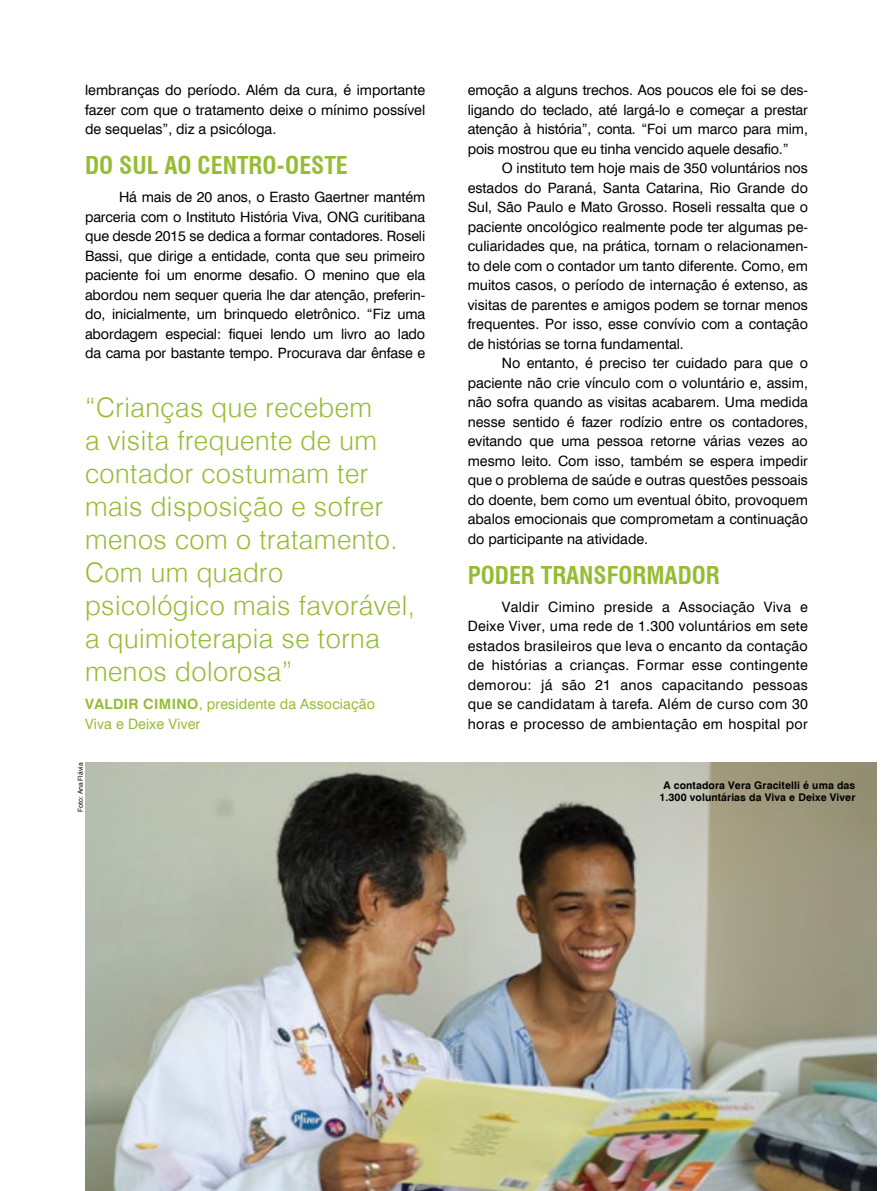
<style>
.page{position:relative;width:893px;height:1191px;background:#fff}
.page>*{position:absolute;margin:0;border:0;box-sizing:border-box;transform-origin:0 0}
.t1{font:300 27px/33px "Swiss 721 BT";letter-spacing:.02em;color:#96bc33}
.t2{font:700 condensed 24px "Swiss 721 BT";color:#96bc33}
.t3{font:14.25px/19.5px "Swiss 721 BT";color:#000;text-align:justify}
.t4{font:14.25px/19.5px "Swiss 721 BT";letter-spacing:.01em;color:#96bc33}
.t5{font:700 10.5px/12px "Swiss 721 BT";letter-spacing:.01em;color:#000;text-align:center}
.t6{font:6.75px "Swiss 721 BT";letter-spacing:.01em;color:#000}
.s1{font-weight:700}
</style>
<div class="page">
<img style="left:85px;top:762px;width:791px;height:429px">
<p class="t3" style="left:85px;top:80px;width:342px">lembranças do período. Além da cura, é importante fazer com que o tratamento deixe o mínimo possível de sequelas”, diz a psicóloga.</p>
<h2 class="t2" style="left:85px;top:151px;width:264px">DO SUL AO CENTRO-OESTE</h2>
<p class="t3" style="left:85px;top:187px;width:342px;text-indent:34px">Há mais de 20 anos, o Erasto Gaertner mantém parceria com o Instituto História Viva, ONG curitibana que desde 2015 se dedica a formar contadores. Roseli Bassi, que dirige a entidade, conta que seu primeiro paciente foi um enorme desafio. O menino que ela abordou nem sequer queria lhe dar atenção, preferin&shy;do, inicialmente, um brinquedo eletrônico. “Fiz uma abordagem especial: fiquei lendo um livro ao lado da cama por bastante tempo. Procurava dar ênfase e</p>
<h1 class="t1" style="left:85px;top:391px;width:332px">“Crianças que recebem<br>a visita frequente de um contador costumam ter mais disposição e sofrer menos com o tratamento.<br>Com um quadro psicológico mais favorável, a quimioterapia se torna menos dolorosa”</h1>
<p class="t4" style="left:85px;top:694px;width:291px"><span class="s1">VALDIR CIMINO</span>, presidente da Associação<br>Viva e Deixe Viver</p>
<p class="t6" style="left:76px;top:812px;width:51px;rotate:-90deg">Foto: Ana Flávia</p>
<p class="t3" style="left:468px;top:80px;width:342px">emoção a alguns trechos. Aos poucos ele foi se des&shy;ligando do teclado, até largá-lo e começar a prestar atenção à história”, conta. “Foi um marco para mim, pois mostrou que eu tinha vencido aquele desafio.”</p>
<p class="t3" style="left:468px;top:158px;width:342px;text-indent:34px">O instituto tem hoje mais de 350 voluntários nos estados do Paraná, Santa Catarina, Rio Grande do Sul, São Paulo e Mato Grosso. Roseli ressalta que o paciente oncológico realmente pode ter algumas pe&shy;culiaridades que, na prática, tornam o relacionamen&shy;to dele com o contador um tanto diferente. Como, em muitos casos, o período de internação é extenso, as visitas de parentes e amigos podem se tornar menos frequentes. Por isso, esse convívio com a contação de histórias se torna fundamental.</p>
<p class="t3" style="left:468px;top:353px;width:342px;text-indent:34px">No entanto, é preciso ter cuidado para que o paciente não crie vínculo com o voluntário e, assim, não sofra quando as visitas acabarem. Uma medida nesse sentido é fazer rodízio entre os contadores, evitando que uma pessoa retorne várias vezes ao mesmo leito. Com isso, também se espera impedir que o problema de saúde e outras questões pessoais do doente, bem como um eventual óbito, provoquem abalos emocionais que comprometam a continuação do participante na atividade.</p>
<h2 class="t2" style="left:468px;top:560px;width:253px">PODER TRANSFORMADOR</h2>
<p class="t3" style="left:468px;top:597px;width:342px;text-indent:34px">Valdir Cimino preside a Associação Viva e Deixe Viver, uma rede de 1.300 voluntários em sete estados brasileiros que leva o encanto da contação de histórias a crianças. Formar esse contingente demorou: já são 21 anos capacitando pessoas que se candidatam à tarefa. Além de curso com 30 horas e processo de ambientação em hospital por</p>
<p class="t5" style="left:659px;top:779px;width:197px">A contadora Vera Gracitelli é uma das<br>1.300 voluntárias da Viva e Deixe Viver</p>
</div>
